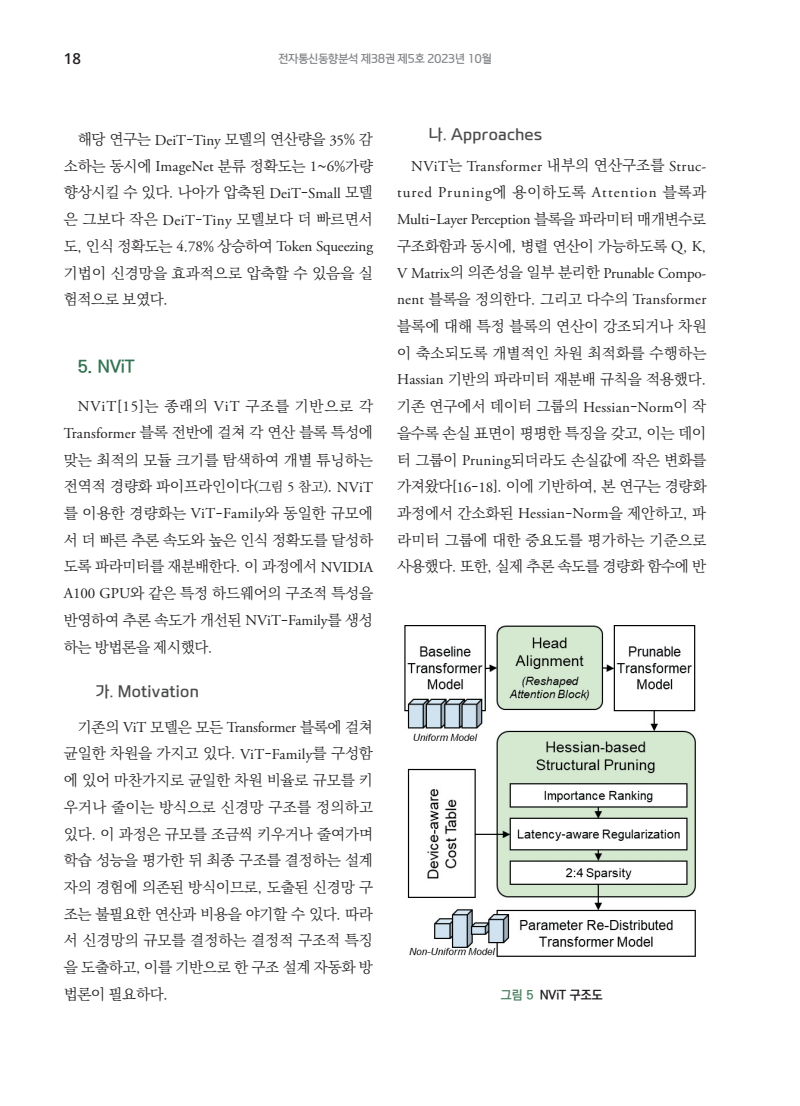
<style>
.page{position:relative;width:800px;height:1106px;background:#fff}
.page>*{position:absolute;margin:0;border:0;box-sizing:border-box;transform-origin:0 0}
._1{font:17.25px "Ko Pub World Dotum PB";color:#347352}
._2단본문{font:15px/26.7px "Ko Pub World Batang PL";letter-spacing:-.015em;color:#231f20;text-align:justify}
.t1{font:600 15px "Open Sans";color:#231f20}
.가{font:14.7px "paybooc OTF Bold";letter-spacing:.02em;color:#4b4c4d}
.캡션{font:12.75px "Ko Pub World Dotum PB";color:#231f20}
.t2{font:10.95px "paybooc OTF Bold";color:#848689}
.s1{font-family:"Adobe Garamond Pro"}
.s2{font-size:13.5px}
.s3{font-family:"Adobe Garamond Pro";font-size:13.5px}
.s4{color:#4f8465}
</style>
<div class="page">
<img style="left:404px;top:625px;width:292px;height:332px">
<p class="t1" style="left:64px;top:48px;width:19px">18</p>
<p class="t2" style="left:278px;top:52px;width:215px">전자통신동향분석 제38권 제5호 2023년 10월</p>
<p class="_2단본문" style="left:64px;top:126px;width:310px;text-indent:14px">해당 연구는 <span class="s1">DeiT</span>-<span class="s1">Tiny</span> 모델의 연산량을 <span class="s1">35</span>% 감 소하는 동시에 <span class="s1">ImageNet</span> 분류 정확도는 <span class="s1">1</span>~<span class="s1">6</span>%가량 향상시킬 수 있다. 나아가 압축된 <span class="s1">DeiT</span>-<span class="s1">Small</span> 모델 은 그보다 작은 <span class="s1">DeiT</span>-<span class="s1">Tiny</span> 모델보다 더 빠르면서 도, 인식 정확도는 <span class="s1">4</span>.<span class="s1">78</span>% 상승하여 <span class="s1">Token Squeezing </span>기법이 신경망을 효과적으로 압축할 수 있음을 실 험적으로 보였다.</p>
<p class="_1" style="left:78px;top:354px;width:58px">5. NViT</p>
<p class="_2단본문" style="left:64px;top:393px;width:311px;text-indent:14px"><span class="s1">NViT</span>[<span class="s1">15</span>]는 종래의 <span class="s1">ViT</span> 구조를 기반으로 각 <span class="s1">Transformer</span> 블록 전반에 걸쳐 각 연산 블록 특성에 맞는 최적의 모듈 크기를 탐색하여 개별 튜닝하는 전역적 경량화 파이프라인이다<span class="s2">(그림</span> <span class="s3">5</span> <span class="s2">참고)</span>. <span class="s1">NViT </span>를 이용한 경량화는 <span class="s1">ViT</span>-<span class="s1">Family</span>와 동일한 규모에 서 더 빠른 추론 속도와 높은 인식 정확도를 달성하 도록 파라미터를 재분배한다. 이 과정에서 <span class="s1">NVIDIA A100 GPU</span>와 같은 특정 하드웨어의 구조적 특성을 반영하여 추론 속도가 개선된 <span class="s1">NViT</span>-<span class="s1">Family</span>를 생성 하는 방법론을 제시했다.</p>
<p class="가" style="left:96px;top:683px;width:105px">가. Motivation</p>
<p class="_2단본문" style="left:64px;top:714px;width:311px;text-indent:14px">기존의 <span class="s1">ViT</span> 모델은 모든 <span class="s1">Transformer</span> 블록에 걸쳐 균일한 차원을 가지고 있다. <span class="s1">ViT</span>-<span class="s1">Family</span>를 구성함 에 있어 마찬가지로 균일한 차원 비율로 규모를 키 우거나 줄이는 방식으로 신경망 구조를 정의하고 있다. 이 과정은 규모를 조금씩 키우거나 줄여가며 학습 성능을 평가한 뒤 최종 구조를 결정하는 설계 자의 경험에 의존된 방식이므로, 도출된 신경망 구 조는 불필요한 연산과 비용을 야기할 수 있다. 따라 서 신경망의 규모를 결정하는 결정적 구조적 특징 을 도출하고, 이를 기반으로 한 구조 설계 자동화 방 법론이 필요하다.</p>
<p class="가" style="left:429px;top:126px;width:114px">나. Approaches</p>
<p class="_2단본문" style="left:397px;top:153px;width:311px;text-indent:14px"><span class="s1">NViT</span>는 <span class="s1">Transformer</span> 내부의 연산구조를 <span class="s1">Struc&shy;tured Pruning</span>에 용이하도록 <span class="s1">Attention</span> 블록과 <span class="s1">Multi</span>-<span class="s1">Layer Perception</span> 블록을 파라미터 매개변수로 구조화함과 동시에, 병렬 연산이 가능하도록 <span class="s1">Q</span>, <span class="s1">K</span>, <span class="s1">V Matrix</span>의 의존성을 일부 분리한 <span class="s1">Prunable Compo&shy;nent</span> 블록을 정의한다. 그리고 다수의 <span class="s1">Transformer </span>블록에 대해 특정 블록의 연산이 강조되거나 차원 이 축소되도록 개별적인 차원 최적화를 수행하는 <span class="s1">Hassian</span> 기반의 파라미터 재분배 규칙을 적용했다. 기존 연구에서 데이터 그룹의 <span class="s1">Hessian</span>-<span class="s1">Norm</span>이 작 을수록 손실 표면이 평평한 특징을 갖고, 이는 데이 터 그룹이 <span class="s1">Pruning</span>되더라도 손실값에 작은 변화를 가져왔다[<span class="s1">16</span>-<span class="s1">18</span>]. 이에 기반하여, 본 연구는 경량화 과정에서 간소화된 <span class="s1">Hessian</span>-<span class="s1">Norm</span>을 제안하고, 파 라미터 그룹에 대한 중요도를 평가하는 기준으로 사용했다. 또한, 실제 추론 속도를 경량화 함수에 반</p>
<p class="캡션" style="left:501px;top:985px;width:103px"><span class="s4">그림 5</span> NViT 구조도</p>
</div>
